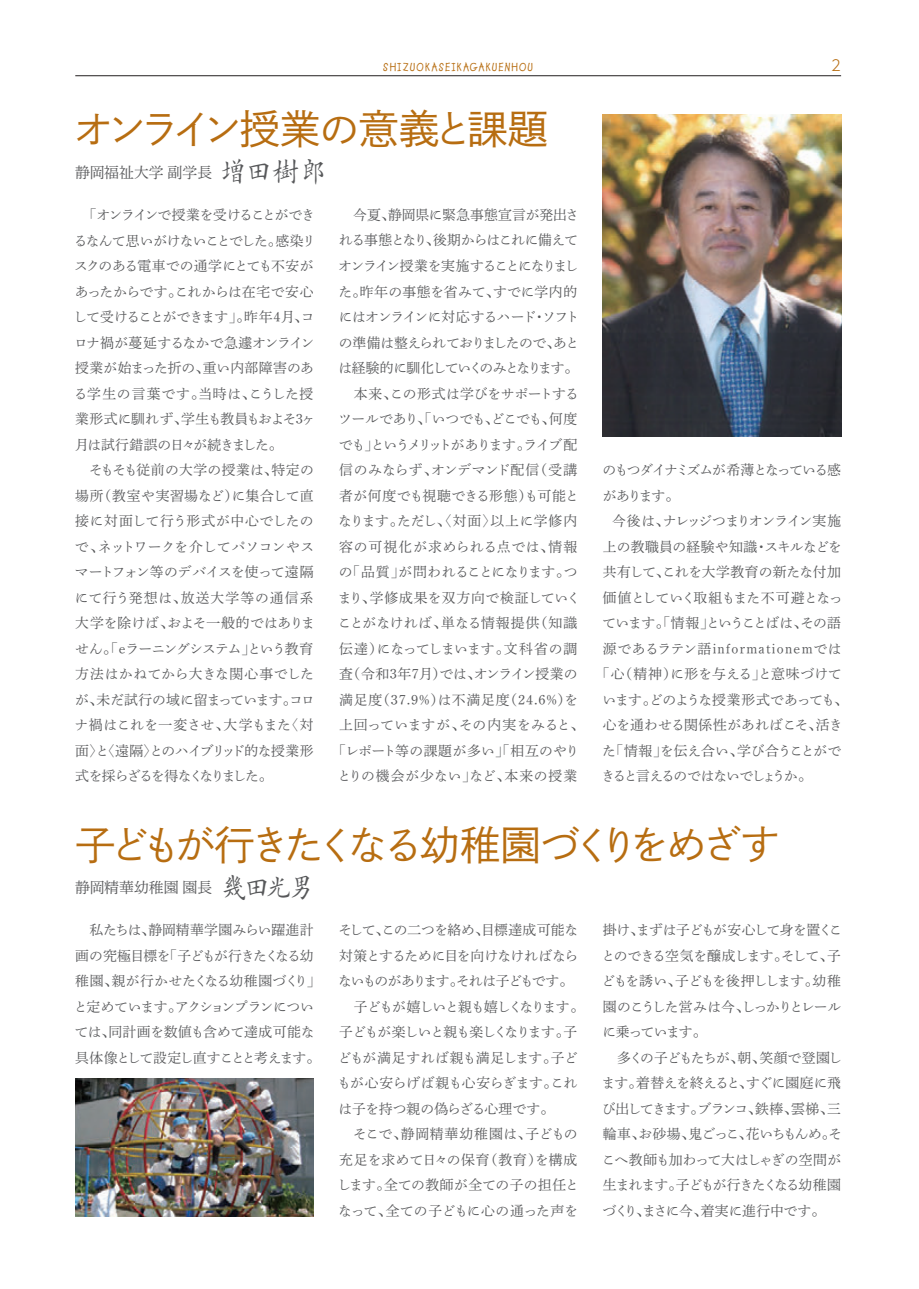
<style>
.page{position:relative;width:919px;height:1289px;background:#fff}
.page>*{position:absolute;margin:0;border:0;box-sizing:border-box;transform-origin:0 0}
.t1{font:40.35px "Shuei Go Gin Std L";letter-spacing:-.12em;color:#b76d11}
.t2{font:14.85px "Shuei Min Pr 6 N L";color:#57585a}
.t3{font:300 14.85px "UD Shin Go NT Pro";color:#b76d11}
.t4{font:13.8px/25.5px "Shuei Min Pr 5 L";letter-spacing:-.03em;color:#57585a}
.t5{font:13.8px/25.5px "Shuei Min Pr 5 L";letter-spacing:-.065em;color:#57585a}
.t6{font:13.8px "Shuei Min Pr 5 L";letter-spacing:-.075em;color:#57585a}
.t7{font:13.8px "Shuei Min Pr 5 L";letter-spacing:-.005em;color:#57585a}
.t8{font:13.8px "Shuei Min Pr 5 L";letter-spacing:.095em;color:#57585a}
.t9{font:13.8px "Shuei Min Pr 5 L";letter-spacing:-.095em;color:#57585a}
.t10{font:13.8px "Shuei Min Pr 5 L";letter-spacing:.01em;color:#57585a}
.t11{font:13.8px "Shuei Min Pr 5 L";letter-spacing:-.055em;color:#57585a}
.t12{font:13.8px "Shuei Min Pr 5 L";letter-spacing:-.01em;color:#57585a}
.t13{font:13.8px "Shuei Min Pr 5 L";letter-spacing:.015em;color:#57585a}
.t14{font:13.8px "Shuei Min Pr 5 L";letter-spacing:-.105em;color:#57585a}
.t15{font:700 11.7px "Lemonade ICG";letter-spacing:.1em;color:#b76d11}
.s1{font-family:"Outai Kai Std";font-weight:300;font-size:27.6px}
</style>
<div class="page">
<img style="left:602px;top:115px;width:239px;height:321px">
<hr style="left:75px;top:75px;width:766px;height:1px;background:#231f20">
<img style="left:75px;top:1078px;width:238px;height:138px">
<p class="t15" style="left:383px;top:60px;width:151px">SHIZUOKASEIKAGAKUENHOU</p>
<p class="t3" style="left:831px;top:54px;width:11px">2</p>
<p class="t1" style="left:73px;top:102px;width:476px">オンライン授業の意義と課題</p>
<p class="t2" style="left:75px;top:158px;width:254px">静岡福祉大学 副学長 <span class="s1">増田樹郎</span></p>
<p class="t4" style="left:74px;top:200px;width:244px">　「オンラインで授業を受けることができるなんて思いがけないことでした。感染リスクのある電車での通学にとても不安があったからです。これからは在宅で安心して受けることができます」。昨年４月、コロナ禍が蔓延するなかで急遽オンライン授業が始まった折の、重い内部障害のある学生の言葉です。当時は、こうした授業形式に馴れず、学生も教員もおよそ３ヶ月は試行錯誤の日々が続きました。<br>　そもそも従前の大学の授業は、特定の場所（教室や実習場など）に集合して直接に対面して行う形式が中心でしたので、ネットワークを介してパソコンやスマートフォン等のデバイスを使って遠隔にて行う発想は、放送大学等の通信系大学を除けば、およそ一般的ではありません。「eラーニングシステム」という教育方法はかねてから大きな関心事でしたが、未だ試行の域に留まっています。コロナ禍はこれを一変させ、大学もまた〈対面〉と〈遠隔〉とのハイブリッド的な授業形式を採らざるを得なくなりました。</p>
<p class="t4" style="left:332px;top:200px;width:253px;text-align:center">　今夏、静岡県に緊急事態宣言が発出される事態となり、後期からはこれに備えてオンライン授業を実施することになりました。昨年の事態を省みて、すでに学内的にはオンラインに対応するハード・ソフトの準備は整えられておりましたので、あとは経験的に馴化していくのみとなります。　本来、この形式は学びをサポートするツールであり、「いつでも、どこでも、何度でも」というメリットがあります。ライブ配信のみならず、オンデマンド配信（受講者が何度でも視聴できる形態）も可能となります。ただし、〈対面〉以上に学修内容の可視化が求められる点では、情報の「品質」が問われることになります。つまり、学修成果を双方向で検証していくことがなければ、単なる情報提供（知識伝達）になってしまいます。文科省の調査（令和３年７月）では、オンライン授業の満足度（37.9％）は不満足度（24.6％）を上回っていますが、その内実をみると、「レポート等の課題が多い」「相互のやりとりの機会が少ない」など、本来の授業</p>
<p class="t9" style="left:602px;top:457px;width:240px">のもつダイナミズムが希薄となっている感</p>
<p class="t4" style="left:602px;top:480px;width:78px">があります。</p>
<p class="t6" style="left:612px;top:508px;width:230px">今後は、ナレッジつまりオンライン実施</p>
<p class="t13" style="left:602px;top:533px;width:241px">上の教職員の経験や知識・スキルなどを</p>
<p class="t7" style="left:602px;top:559px;width:240px">共有して、これを大学教育の新たな付加</p>
<p class="t4" style="left:602px;top:582px;width:241px">価値としていく取組もまた不可避となっ</p>
<p class="t6" style="left:602px;top:610px;width:240px">ています。「情報」ということばは、その語</p>
<p class="t8" style="left:602px;top:635px;width:240px">源であるラテン語informationemでは</p>
<p class="t10" style="left:596px;top:661px;width:247px">「心（精神）に形を与える」と意味づけて</p>
<p class="t11" style="left:602px;top:686px;width:247px">います。どのような授業形式であっても、</p>
<p class="t7" style="left:602px;top:712px;width:241px">心を通わせる関係性があればこそ、活き</p>
<p class="t12" style="left:602px;top:737px;width:240px">た「情報」を伝え合い、学び合うことがで</p>
<p class="t14" style="left:601px;top:763px;width:212px">きると言えるのではないでしょうか。</p>
<p class="t1" style="left:75px;top:817px;width:705px">子どもが行きたくなる幼稚園づくりをめざす</p>
<p class="t2" style="left:75px;top:873px;width:242px">静岡精華幼稚園 園長 <span class="s1">幾田光男</span></p>
<p class="t4" style="left:74px;top:915px;width:248px">　私たちは、静岡精華学園みらい躍進計画の究極目標を「子どもが行きたくなる幼稚園、親が行かせたくなる幼稚園づくり」と定めています。アクションプランについては、同計画を数値も含めて達成可能な具体像として設定し直すことと考えます。</p>
<p class="t4" style="left:337px;top:915px;width:248px">そして、この二つを絡め、目標達成可能な対策とするために目を向けなければならないものがあります。それは子どもです。　子どもが嬉しいと親も嬉しくなります。子どもが楽しいと親も楽しくなります。子どもが満足すれば親も満足します。子どもが心安らげば親も心安らぎます。これは子を持つ親の偽らざる心理です。<br>　そこで、静岡精華幼稚園は、子どもの充足を求めて日々の保育（教育）を構成します。全ての教師が全ての子の担任となって、全ての子どもに心の通った声を</p>
<p class="t5" style="left:601px;top:915px;width:243px">掛け、まずは子どもが安心して身を置くことのできる空気を醸成します。そして、子どもを誘い、子どもを後押しします。幼稚園のこうした営みは今、しっかりとレールに乗っています。<br>　多くの子どもたちが、朝、笑顔で登園します。着替えを終えると、すぐに園庭に飛び出してきます。ブランコ、鉄棒、雲梯、三輪車、お砂場、鬼ごっこ、花いちもんめ。そこへ教師も加わって大はしゃぎの空間が生まれます。子どもが行きたくなる幼稚園づくり、まさに今、着実に進行中です。</p>
</div>
